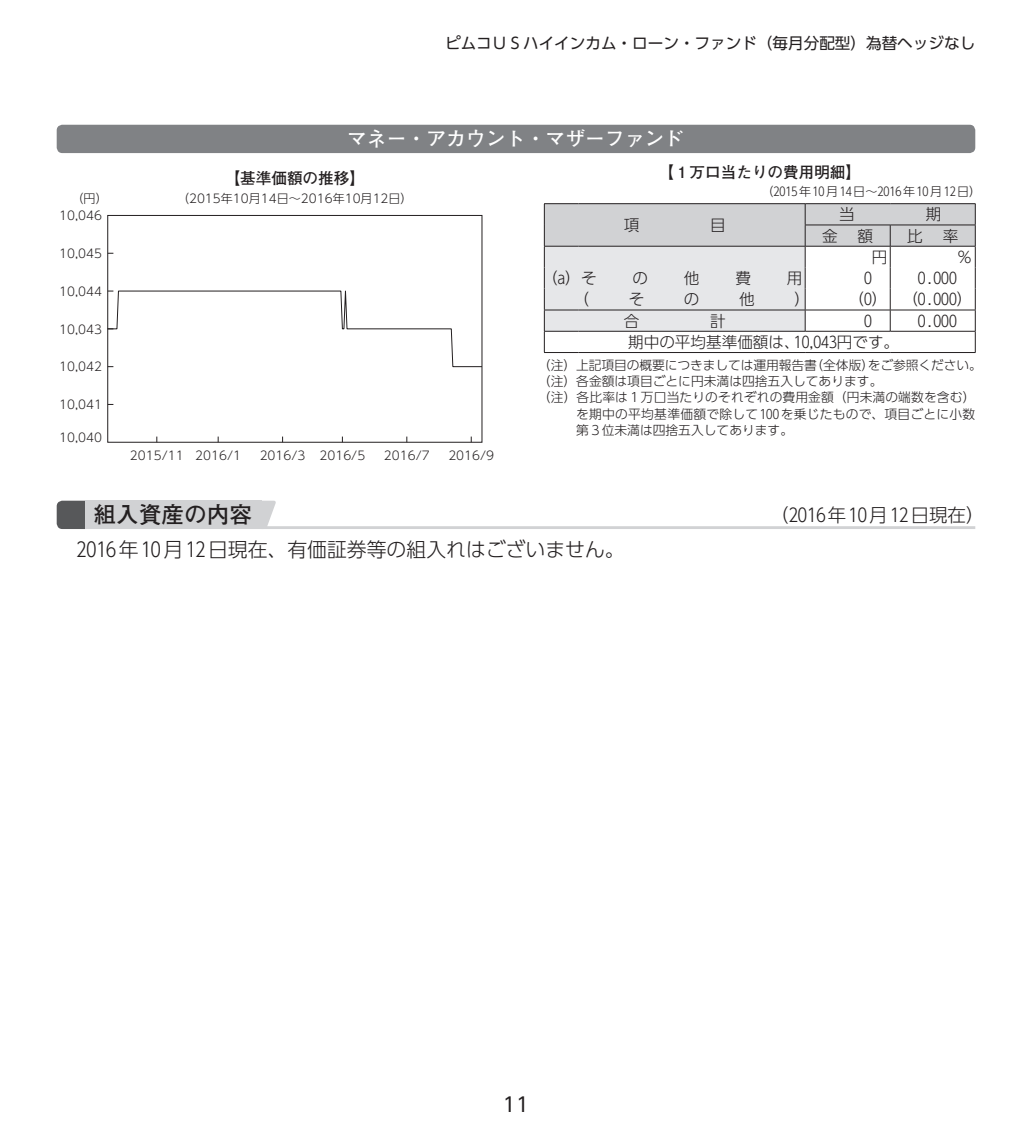
<style>
.page{position:relative;width:1032px;height:1134px;background:#fff}
.page>*{position:absolute;margin:0;border:0;box-sizing:border-box;transform-origin:0 0}
.t1{font:700 22.6px "Futo Go B101 Pro";color:#231f20}
.t2{font:300 19.8px "UD Shin Go Pro";color:#231f20}
.t3{font:700 19.8px "Futo Go B101 Pro";color:#fff}
.t4{font:19.8px "UD Shin Go Pro";color:#231f20}
.t5{font:300 18.4px "UD Shin Go Pro";color:#231f20}
.t6{font:300 15.6px "UD Shin Go Pro";color:#231f20}
.t7{font:15.6px "UD Shin Go Pro";color:#231f20}
.t8{font:700 15.6px "Futo Go B101 Pro";color:#231f20}
.t9{font:300 12.8px "UD Shin Go Pro";color:#231f20}
.t10{font:300 12.8px "UD Shin Go Pro";letter-spacing:.02em;color:#231f20}
.t11{font:300 12px "UD Shin Go Pro";color:#231f20}
.t12{font:300 12px "UD Shin Go Pro";letter-spacing:.06em;color:#231f20}
</style>
<div class="page">
<div style="left:57px;top:125px;width:918px;height:28px;background:#808285;border-radius:6px"></div>
<svg style="left:109px;top:290px;width:371px;height:77px"></svg>
<div style="left:107px;top:215px;width:375px;height:227px;border:1px solid #231f20"></div>
<hr style="left:544px;top:352px;width:34px;height:1px;background:#231f20">
<hr style="left:578px;top:352px;width:227px;height:1px;background:#231f20">
<hr style="left:805px;top:352px;width:85px;height:1px;background:#231f20">
<hr style="left:890px;top:352px;width:85px;height:1px;background:#231f20">
<hr style="left:544px;top:203px;width:34px;height:1px;background:#231f20">
<hr style="left:578px;top:203px;width:227px;height:1px;background:#231f20">
<hr style="left:805px;top:203px;width:85px;height:1px;background:#231f20">
<hr style="left:890px;top:203px;width:85px;height:1px;background:#231f20">
<svg style="left:544px;top:204px;width:432px;height:148px"></svg>
<hr style="left:85px;top:526px;width:890px;height:3px;background:#d1d2d4">
<svg style="left:57px;top:501px;width:28px;height:28px"></svg>
<div style="left:85px;top:501px;width:177px;height:28px;background:#d1d2d4"></div>
<svg style="left:262px;top:501px;width:14px;height:25px"></svg>
<p class="t7" style="left:445px;top:31px;width:532px">ピムコＵＳハイインカム・ローン・ファンド（毎月分配型）為替ヘッジなし</p>
<p class="t11" style="left:72px;top:189px;width:38px">（円）</p>
<p class="t11" style="left:59px;top:206px;width:44px">10,046</p>
<p class="t11" style="left:59px;top:244px;width:44px">10,045</p>
<p class="t11" style="left:59px;top:281px;width:44px">10,044</p>
<p class="t11" style="left:59px;top:319px;width:44px">10,043</p>
<p class="t11" style="left:59px;top:357px;width:44px">10,042</p>
<p class="t11" style="left:59px;top:395px;width:44px">10,041</p>
<p class="t11" style="left:59px;top:428px;width:44px">10,040</p>
<h2 class="t3" style="left:347px;top:123px;width:339px">マネー・アカウント・マザーファンド</h2>
<p class="t8" style="left:225px;top:165px;width:142px">【基準価額の推移】</p>
<p class="t8" style="left:658px;top:160px;width:204px">【1万口当たりの費用明細】</p>
<p class="t12" style="left:761px;top:182px;width:221px">（2015年10月14日～2016年10月12日）</p>
<p class="t6" style="left:624px;top:212px;width:17px">項</p>
<p class="t6" style="left:710px;top:212px;width:17px">目</p>
<p class="t11" style="left:177px;top:189px;width:237px">（2015年10月14日～2016年10月12日）</p>
<p class="t6" style="left:839px;top:202px;width:17px">当</p>
<p class="t6" style="left:926px;top:202px;width:17px">期</p>
<p class="t6" style="left:822px;top:223px;width:17px">金</p>
<p class="t6" style="left:857px;top:223px;width:17px">額</p>
<p class="t6" style="left:907px;top:223px;width:17px">比</p>
<p class="t6" style="left:943px;top:223px;width:17px">率</p>
<p class="t6" style="left:872px;top:244px;width:17px">円</p>
<p class="t6" style="left:957px;top:244px;width:17px">％</p>
<p class="t11" style="left:130px;top:446px;width:113px">2015/11 2016/1</p>
<p class="t11" style="left:260px;top:446px;width:107px">2016/3 2016/5</p>
<p class="t11" style="left:384px;top:446px;width:47px">2016/7</p>
<p class="t11" style="left:448px;top:446px;width:47px">2016/9</p>
<p class="t6" style="left:550px;top:265px;width:49px">（a）そ</p>
<p class="t6" style="left:632px;top:265px;width:17px">の</p>
<p class="t6" style="left:684px;top:265px;width:17px">他</p>
<p class="t6" style="left:735px;top:265px;width:17px">費</p>
<p class="t6" style="left:787px;top:265px;width:17px">用</p>
<p class="t6" style="left:864px;top:265px;width:9px">0</p>
<p class="t6" style="left:918px;top:265px;width:40px">0.000</p>
<p class="t6" style="left:573px;top:286px;width:17px">（</p>
<p class="t6" style="left:629px;top:286px;width:17px">そ</p>
<p class="t6" style="left:684px;top:286px;width:17px">の</p>
<p class="t6" style="left:739px;top:286px;width:17px">他</p>
<p class="t6" style="left:794px;top:286px;width:17px">）</p>
<p class="t6" style="left:856px;top:286px;width:25px">（0）</p>
<p class="t6" style="left:910px;top:286px;width:56px">（0.000）</p>
<p class="t6" style="left:624px;top:308px;width:17px">合</p>
<p class="t6" style="left:710px;top:308px;width:17px">計</p>
<p class="t6" style="left:864px;top:308px;width:9px">0</p>
<p class="t6" style="left:918px;top:308px;width:40px">0.000</p>
<p class="t6" style="left:628px;top:329px;width:272px">期中の平均基準価額は、10,043円です。</p>
<p class="t9" style="left:538px;top:354px;width:445px">（注）上記項目の概要につきましては運用報告書（全体版）をご参照ください。</p>
<p class="t9" style="left:538px;top:371px;width:346px">（注）各金額は項目ごとに円未満は四捨五入してあります。</p>
<p class="t9" style="left:538px;top:387px;width:439px">（注）各比率は１万口当たりのそれぞれの費用金額（円未満の端数を含む）</p>
<p class="t10" style="left:576px;top:403px;width:401px">を期中の平均基準価額で除して100を乗じたもので、項目ごとに小数</p>
<p class="t9" style="left:576px;top:420px;width:218px">第３位未満は四捨五入してあります。</p>
<h1 class="t1" style="left:94px;top:497px;width:160px">組入資産の内容</h1>
<h3 class="t5" style="left:770px;top:500px;width:216px">（2016年10月12日現在）</h3>
<h2 class="t2" style="left:77px;top:534px;width:550px">2016年10月12日現在、有価証券等の組入れはございません。</h2>
<h2 class="t4" style="left:503px;top:1088px;width:28px">11</h2>
</div>
